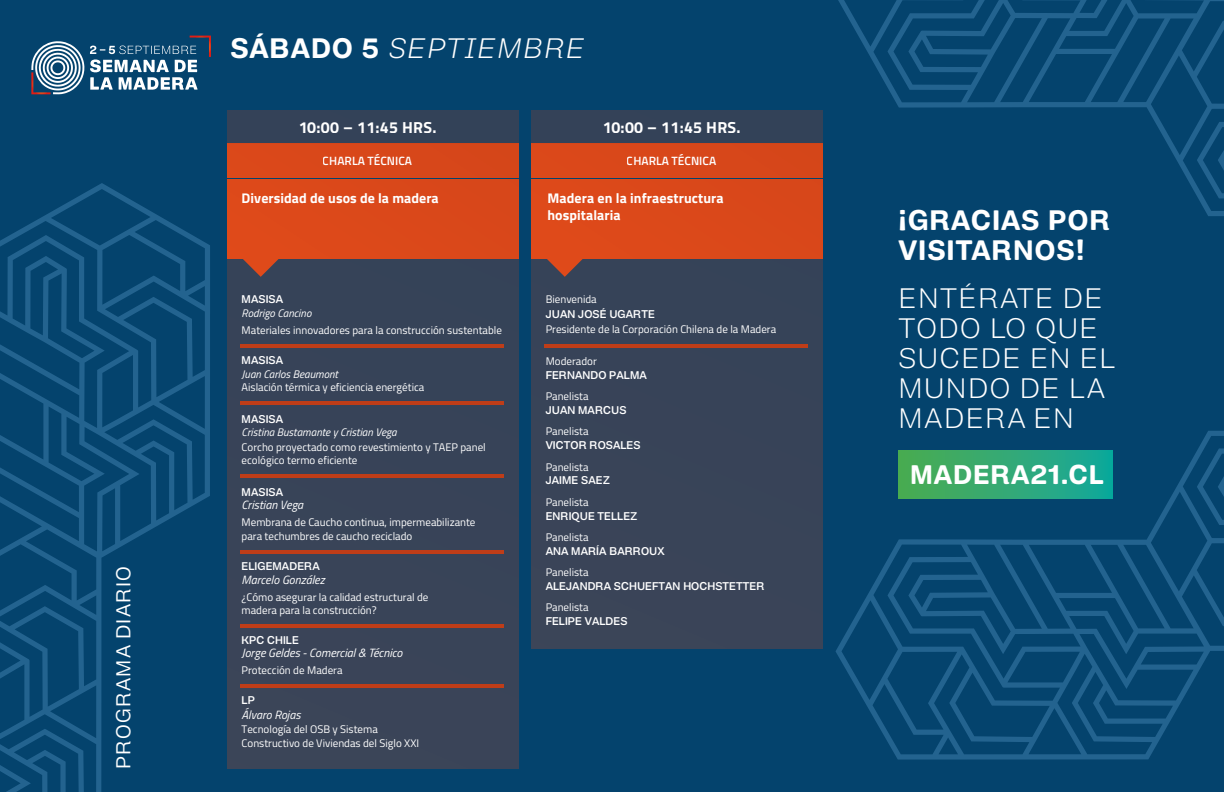
<style>
.page{position:relative;width:1224px;height:792px;background:#04436d}
.page>*{position:absolute;margin:0;border:0;box-sizing:border-box;transform-origin:0 0}
.t1{font:300 25.1px/30.1px "Rationell";letter-spacing:.06em;color:#fff}
.t2{font:700 25.1px/30.1px "Rationell";letter-spacing:.05em;color:#fff}
.t3{font:italic 300 25.1px "Rationell";letter-spacing:.05em;color:#fff}
.t4{font:700 24px "Rationell";letter-spacing:.05em;color:#fff}
.t5{font:18px "Rationell";letter-spacing:.07em;color:#fff}
.t6{font:700 16px "Titillium Web";letter-spacing:.015em;color:#fff}
.t7{font:700 14px/16.8px "Titillium Web";letter-spacing:.01em;color:#fff}
.t8{font:italic 12px "Titillium Web";color:#fff}
.t9{font:600 12px "Titillium Web";color:#fff}
.t10{font:11px/13.2px "Titillium Web";color:#fff}
.t11{font:italic 11px "Titillium Web";color:#fff}
.t12{font:500 10px "Rationell";letter-spacing:.01em;color:#fff}
.s1{font-weight:700;font-style:normal}
</style>
<div class="page">
<svg style="left:0;top:183px;width:210px;height:609px"></svg>
<svg style="left:836px;top:431px;width:388px;height:329px"></svg>
<div style="left:531px;top:258px;width:292px;height:390px;background:#384358"></div>
<div style="left:532px;top:179px;width:291px;height:79px;background:#db491a"></div>
<svg style="left:546px;top:258px;width:38px;height:19px"></svg>
<div style="left:532px;top:144px;width:291px;height:33px;background:#d8471a"></div>
<div style="left:532px;top:110px;width:291px;height:34px;background:#334258"></div>
<hr style="left:545px;top:345px;width:263px;height:3px;background:#bf3d18">
<div style="left:227px;top:258px;width:292px;height:511px;background:#384358"></div>
<div style="left:228px;top:179px;width:291px;height:79px;background:#db491a"></div>
<svg style="left:241px;top:258px;width:39px;height:19px"></svg>
<div style="left:228px;top:144px;width:291px;height:33px;background:#d8471a"></div>
<div style="left:228px;top:110px;width:291px;height:34px;background:#334258"></div>
<hr style="left:241px;top:345px;width:263px;height:3px;background:#bf3d18">
<hr style="left:241px;top:402px;width:263px;height:3px;background:#bf3d18">
<hr style="left:241px;top:474px;width:263px;height:3px;background:#bf3d18">
<hr style="left:241px;top:550px;width:263px;height:4px;background:#bf3d18">
<hr style="left:241px;top:624px;width:263px;height:3px;background:#bf3d18">
<hr style="left:241px;top:684px;width:263px;height:3px;background:#bf3d18">
<svg style="left:31px;top:36px;width:180px;height:58px"></svg>
<svg style="left:838px;top:0;width:386px;height:216px"></svg>
<div style="left:898px;top:450px;width:215px;height:49px;background:linear-gradient(to right,#4eab4f,#13a89c)"></div>
<h3 class="t5" style="left:110px;top:769px;width:204px;rotate:-90deg">PROGRAMA DIARIO</h3>
<h1 class="t3" style="left:230px;top:29px;width:356px"><span class="s1">SÁBADO 5</span> SEPTIEMBRE</h1>
<h3 class="t6" style="left:298px;top:115px;width:140px">10:00 – 11:45 HRS.</h3>
<p class="t9" style="left:323px;top:152px;width:91px">CHARLA TÉCNICA</p>
<h3 class="t6" style="left:602px;top:115px;width:140px">10:00 – 11:45 HRS.</h3>
<p class="t9" style="left:627px;top:152px;width:91px">CHARLA TÉCNICA</p>
<p class="t7" style="left:242px;top:189px;width:199px">Diversidad de usos de la madera</p>
<p class="t12" style="left:242px;top:292px;width:43px">MASISA</p>
<p class="t11" style="left:242px;top:306px;width:71px">Rodrigo Cancino</p>
<p class="t10" style="left:242px;top:323px;width:262px">Materiales innovadores para la construcción sustentable</p>
<p class="t12" style="left:242px;top:353px;width:43px">MASISA</p>
<p class="t11" style="left:242px;top:366px;width:98px">Juan Carlos Beaumont</p>
<p class="t10" style="left:242px;top:380px;width:184px">Aislación térmica y eficiencia energética</p>
<p class="t12" style="left:242px;top:411px;width:43px">MASISA</p>
<p class="t11" style="left:242px;top:425px;width:157px">Cristina Bustamante y Cristian Vega</p>
<p class="t10" style="left:242px;top:440px;width:246px">Corcho proyectado como revestimiento y TAEP panel ecológico termo eficiente</p>
<p class="t12" style="left:242px;top:484px;width:43px">MASISA</p>
<p class="t8" style="left:242px;top:496px;width:63px">Cristian Vega</p>
<p class="t10" style="left:242px;top:515px;width:235px">Membrana de Caucho continua, impermeabilizante para techumbres de caucho reciclado</p>
<p class="t12" style="left:242px;top:559px;width:80px">ELIGEMADERA</p>
<p class="t8" style="left:242px;top:571px;width:85px">Marcelo González</p>
<p class="t10" style="left:242px;top:590px;width:188px">¿Cómo asegurar la calidad estructural de madera para la construcción?</p>
<p class="t12" style="left:242px;top:632px;width:59px">KPC CHILE</p>
<p class="t8" style="left:242px;top:644px;width:162px">Jorge Geldes - Comercial &amp; Técnico</p>
<p class="t10" style="left:242px;top:663px;width:102px">Protección de Madera</p>
<p class="t12" style="left:242px;top:692px;width:15px">LP</p>
<p class="t8" style="left:242px;top:706px;width:60px">Álvaro Rojas</p>
<p class="t10" style="left:242px;top:722px;width:179px">Tecnología del OSB y Sistema<br>Constructivo de Viviendas del Siglo XXI</p>
<p class="t7" style="left:547px;top:189px;width:178px">Madera en la infraestructura hospitalaria</p>
<p class="t10" style="left:546px;top:292px;width:53px">Bienvenida</p>
<p class="t12" style="left:546px;top:306px;width:111px">JUAN JOSÉ UGARTE</p>
<p class="t10" style="left:546px;top:354px;width:53px">Moderador</p>
<p class="t12" style="left:546px;top:368px;width:103px">FERNANDO PALMA</p>
<p class="t10" style="left:546px;top:389px;width:44px">Panelista</p>
<p class="t12" style="left:546px;top:403px;width:82px">JUAN MARCUS</p>
<p class="t10" style="left:546px;top:424px;width:44px">Panelista</p>
<p class="t12" style="left:546px;top:438px;width:96px">VICTOR ROSALES</p>
<p class="t10" style="left:546px;top:460px;width:44px">Panelista</p>
<p class="t12" style="left:546px;top:473px;width:66px">JAIME SAEZ</p>
<p class="t10" style="left:546px;top:495px;width:44px">Panelista</p>
<p class="t12" style="left:546px;top:508px;width:93px">ENRIQUE TELLEZ</p>
<p class="t10" style="left:546px;top:530px;width:44px">Panelista</p>
<p class="t12" style="left:546px;top:543px;width:121px">ANA MARÍA BARROUX</p>
<p class="t10" style="left:546px;top:565px;width:44px">Panelista</p>
<p class="t12" style="left:546px;top:578px;width:220px">ALEJANDRA SCHUEFTAN HOCHSTETTER</p>
<p class="t10" style="left:546px;top:600px;width:44px">Panelista</p>
<p class="t12" style="left:546px;top:613px;width:83px">FELIPE VALDES</p>
<p class="t10" style="left:546px;top:322px;width:232px">Presidente de la Corporación Chilena de la Madera</p>
<h1 class="t2" style="left:898px;top:204px;width:213px">¡GRACIAS POR<br>VISITARNOS!</h1>
<h1 class="t1" style="left:898px;top:282px;width:218px">ENTÉRATE DE<br>TODO LO QUE<br>SUCEDE EN EL<br>MUNDO DE LA<br>MADERA EN</h1>
<h2 class="t4" style="left:911px;top:456px;width:195px">MADERA21.CL</h2>
</div>
